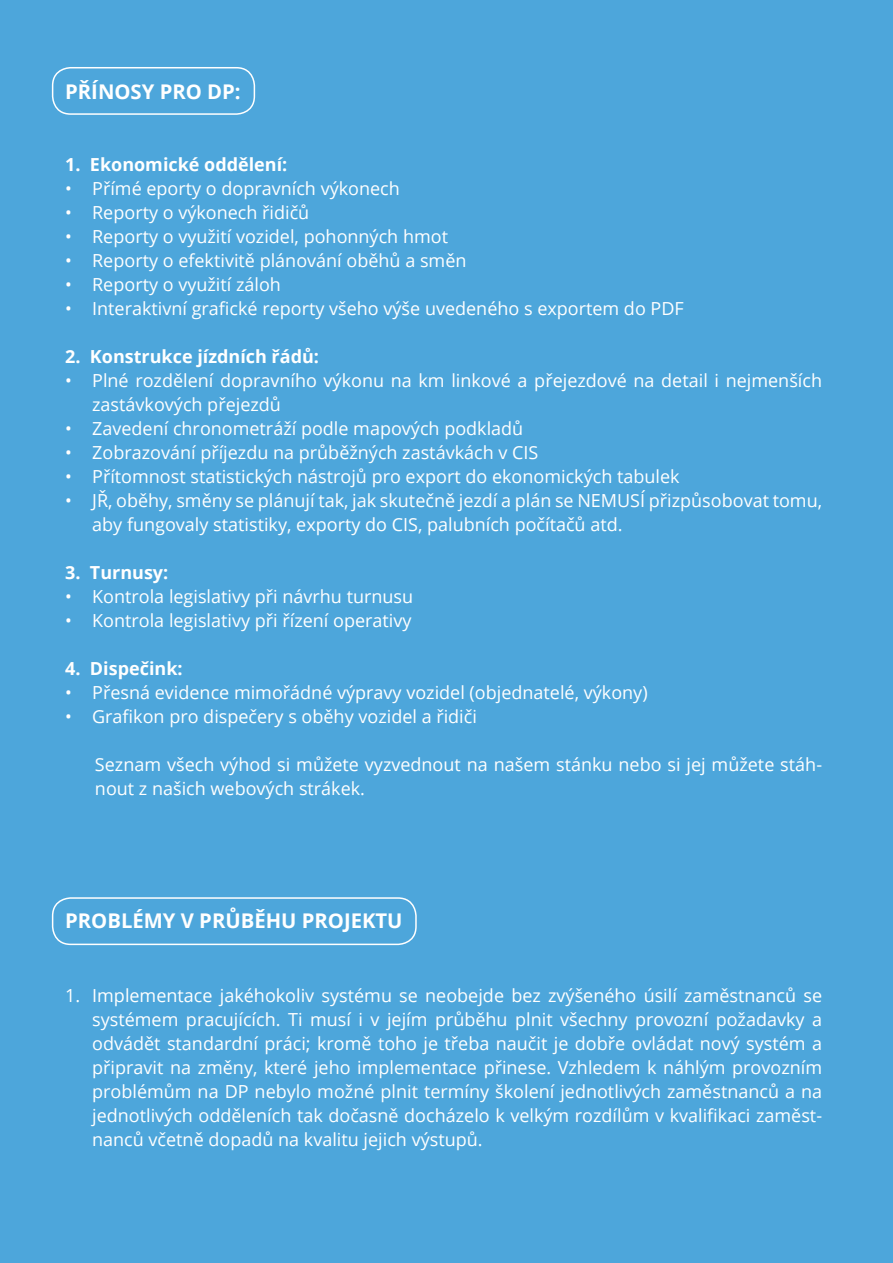
<style>
.page{position:relative;width:893px;height:1263px;background:#4da6db}
.page>*{position:absolute;margin:0;border:0;box-sizing:border-box;transform-origin:0 0}
.t1{font:700 20.25px "Open Sans";color:#fff}
.t2{font:18px/24px "Open Sans";color:#fff}
.t3{font:700 18px "Open Sans";color:#fff}
</style>
<div class="page">
<div style="left:52px;top:67px;width:203px;height:48px;border:2px solid #fff;border-radius:18px"></div>
<div style="left:52px;top:897px;width:365px;height:48px;border:2px solid #fff;border-radius:18px"></div>
<p class="t1" style="left:65px;top:77px;width:177px">PŘÍNOSY PRO DP:</p>
<p class="t3" style="left:65px;top:152px;width:224px">1. Ekonomické oddělení:</p>
<p class="t2" style="left:65px;top:176px;width:336px">• Přímé eporty o dopravních výkonech</p>
<p class="t2" style="left:65px;top:200px;width:246px">• Reporty o výkonech řidičů</p>
<p class="t2" style="left:65px;top:224px;width:384px">• Reporty o využití vozidel, pohonných hmot</p>
<p class="t2" style="left:65px;top:248px;width:403px">• Reporty o efektivitě plánování oběhů a směn</p>
<p class="t2" style="left:65px;top:272px;width:217px">• Reporty o využití záloh</p>
<p class="t2" style="left:65px;top:296px;width:620px">• Interaktivní grafické reporty všeho výše uvedeného s exportem do PDF</p>
<p class="t3" style="left:65px;top:344px;width:255px">2. Konstrukce jízdních řádů:</p>
<p class="t2" style="left:92px;top:368px;width:731px;text-indent:-27px">• Plné rozdělení dopravního výkonu na km linkové a přejezdové na detail i nejmenších zastávkových přejezdů</p>
<p class="t2" style="left:65px;top:416px;width:460px">• Zavedení chronometráží podle mapových podkladů</p>
<p class="t2" style="left:65px;top:440px;width:475px">• Zobrazování příjezdu na průběžných zastávkách v CIS</p>
<p class="t2" style="left:65px;top:464px;width:616px">• Přítomnost statistických nástrojů pro export do ekonomických tabulek</p>
<p class="t2" style="left:92px;top:488px;width:731px;text-indent:-27px">• JŘ, oběhy, směny se plánují tak, jak skutečně jezdí a plán se NEMUSÍ přizpůsobovat tomu, aby fungovaly statistiky, exporty do CIS, palubních počítačů atd.</p>
<p class="t3" style="left:65px;top:560px;width:105px">3. Turnusy:</p>
<p class="t2" style="left:65px;top:584px;width:349px">• Kontrola legislativy při návrhu turnusu</p>
<p class="t2" style="left:65px;top:608px;width:348px">• Kontrola legislativy při řízení operativy</p>
<p class="t3" style="left:65px;top:656px;width:119px">4. Dispečink:</p>
<p class="t2" style="left:65px;top:680px;width:584px">• Přesná evidence mimořádné výpravy vozidel (objednatelé, výkony)</p>
<p class="t2" style="left:65px;top:704px;width:413px">• Grafikon pro dispečery s oběhy vozidel a řidiči</p>
<p class="t2" style="left:95px;top:752px;width:729px">Seznam všech výhod si můžete vyzvednout na našem stánku nebo si jej můžete stáh&shy;nout z našich webových strákek.</p>
<p class="t1" style="left:65px;top:906px;width:339px">PROBLÉMY V PRŮBĚHU PROJEKTU</p>
<p class="t2" style="left:92px;top:983px;width:731px;text-align:justify;text-indent:-27px">1. Implementace jakéhokoliv systému se neobejde bez zvýšeného úsilí zaměstnanců se systémem pracujících. Ti musí i v jejím průběhu plnit všechny provozní požadavky a odvádět standardní práci; kromě toho je třeba naučit je dobře ovládat nový systém a připravit na změny, které jeho implementace přinese. Vzhledem k náhlým provozním problémům na DP nebylo možné plnit termíny školení jednotlivých zaměstnanců a na jednotlivých odděleních tak dočasně docházelo k velkým rozdílům v kvalifikaci zaměst&shy;nanců včetně dopadů na kvalitu jejich výstupů.</p>
</div>
